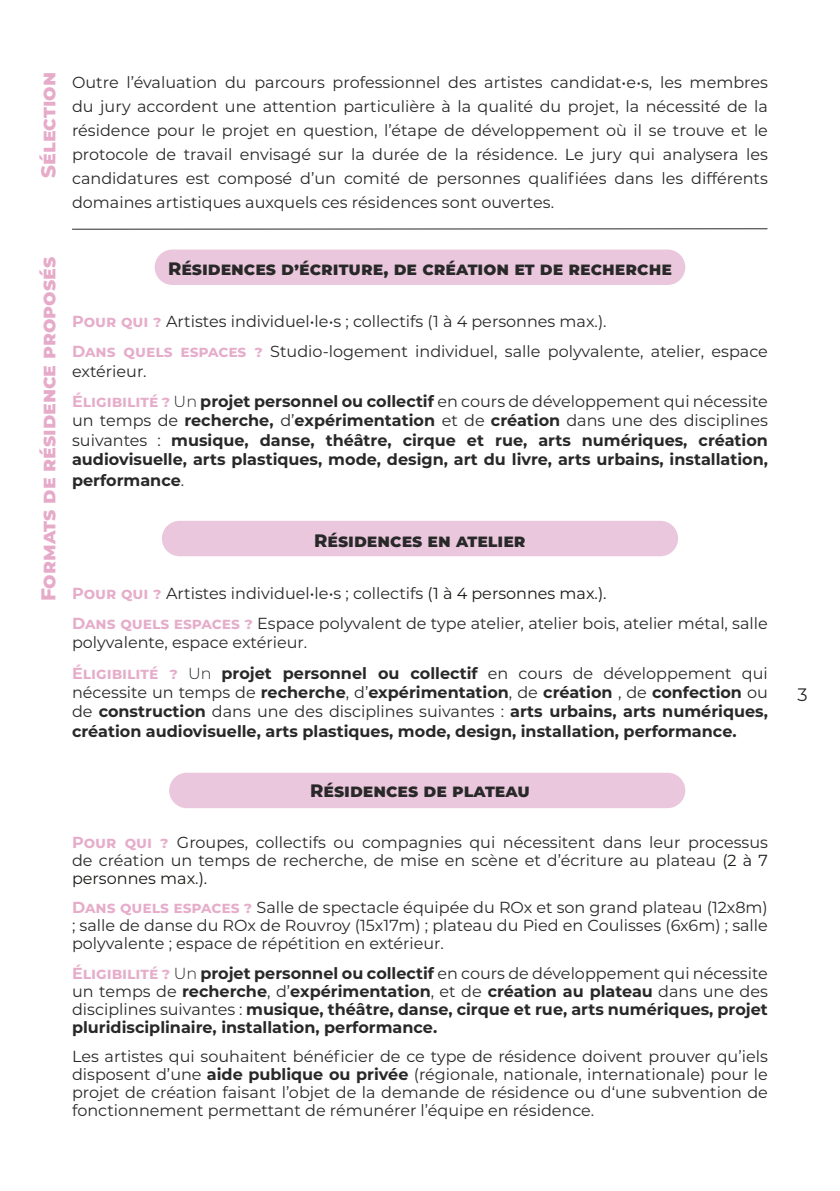
<style>
.page{position:relative;width:840px;height:1191px;background:#fff}
.page>*{position:absolute;margin:0;border:0;box-sizing:border-box;transform-origin:0 0}
.t1{font:800 20px "Montserrat";color:#e7abca}
.t2{font:800 18px "Montserrat";color:#282828}
.t3{font:18px "Montserrat";color:#282828}
.t4{font:16px/18px "Montserrat";color:#282828;text-align:justify}
.t5{font:700 16px/19.2px "Montserrat";color:#282828;text-align:justify}
.s1{font-weight:700;color:#e6adcb}
.s2{font-weight:300}
.s3{font-weight:700}
.s4{font-weight:400}
.s5{color:#1a1916}
.s6{color:#e6adcb}
</style>
<div class="page">
<div style="left:162px;top:521px;width:515px;height:35px;background:#eac7dc;border-radius:18px"></div>
<div style="left:154px;top:249px;width:531px;height:36px;background:#eac7dc;border-radius:18px"></div>
<hr style="left:72px;top:228px;width:695px;height:1px;background:#282828">
<div style="left:169px;top:772px;width:516px;height:36px;background:#eac7dc;border-radius:18px"></div>
<p class="t1" style="left:34px;top:178px;width:107px;rotate:-90deg">Sélection</p>
<p class="t4" style="left:72px;top:69px;width:697px;line-height:24px">Outre l’évaluation du parcours professionnel des artistes candidat•e•s, les membres du jury accordent une attention particulière à la qualité du projet, la nécessité de la résidence pour le projet en question, l’étape de développement où il se trouve et le protocole de travail envisagé sur la durée de la résidence. Le jury qui analysera les candidatures est composé d’un comité de personnes qualifiées dans les différents domaines artistiques auxquels ces résidences sont ouvertes.</p>
<p class="t1" style="left:34px;top:601px;width:345px;rotate:-90deg">Formats de résidence proposés</p>
<p class="t2" style="left:168px;top:255px;width:505px">Résidences d’écriture, de création et de recherche</p>
<p class="t4" style="left:72px;top:305px;width:697px;line-height:30.6px"><span class="s1">Pour qui ?</span> Artistes individuel•le•s ; collectifs (1 à 4 personnes max.).<br><span class="s1">Dans quels espaces ?</span> Studio-logement individuel, salle polyvalente, atelier, espace</p>
<p class="t4" style="left:72px;top:355px;width:697px;line-height:30.6px">extérieur.<br><span class="s1">Éligibilité ?</span> <span class="s2">Un</span> <span class="s3">projet personnel ou collectif</span> en cours de développement qui nécessite</p>
<p class="t5" style="left:72px;top:410px;width:697px"><span class="s4">un temps de</span> recherche, <span class="s4">d’</span>expérimentation <span class="s4">et de</span> création <span class="s4">dans une des disciplines suivantes :</span> musique, danse, théâtre, cirque et rue, arts numériques, création audiovisuelle, arts plastiques, mode, design, art du livre, arts urbains, installation,</p>
<p class="t5" style="left:72px;top:470px;width:114px">performance<span class="s4">.</span></p>
<p class="t2" style="left:314px;top:527px;width:213px">Résidences en atelier</p>
<p class="t4" style="left:72px;top:577px;width:697px;line-height:30.6px"><span class="s1">Pour qui ?</span> Artistes individuel•le•s ; collectifs <span class="s5">(1 à 4 personnes max.).<br></span><span class="s1">Dans quels espaces ?</span> Espace polyvalent de type atelier, atelier bois, atelier métal, salle</p>
<p class="t4" style="left:72px;top:627px;width:697px;line-height:30.6px">polyvalente, espace extérieur.<br><span class="s1">Éligibilité ?</span> <span class="s2">Un</span> <span class="s3">projet personnel ou collectif</span> en cours de développement qui</p>
<p class="t5" style="left:72px;top:682px;width:697px"><span class="s4">nécessite un temps de</span> recherche<span class="s4">, d’</span>expérimentation<span class="s4">, de</span> création <span class="s4">, de</span> confection <span class="s4">ou de</span> construction <span class="s4">dans une des disciplines suivantes :</span> arts urbains, arts numériques, création audiovisuelle, arts plastiques, mode, design, installation, performance.</p>
<p class="t2" style="left:310px;top:777px;width:221px">Résidences de plateau</p>
<p class="t4" style="left:72px;top:832px;width:697px"><span class="s1">Pour qui ?</span> Groupes, collectifs ou compagnies qui nécessitent dans leur processus de création un temps de recherche, de mise en scène et d’écriture au plateau <span class="s5">(2 à 7 personnes max.).</span></p>
<p class="t4" style="left:72px;top:898px;width:697px"><span class="s1">Dans quels espaces ?</span> Salle de spectacle équipée du ROx et son grand plateau (12x8m) ; salle de danse du ROx de Rouvroy (15x17m) ; plateau du Pied en Coulisses (6x6m) ; salle polyvalente ; espace de répétition en extérieur.</p>
<p class="t5" style="left:72px;top:963px;width:697px;line-height:18px"><span class="s6">Éligibilité ?</span> <span class="s2">Un</span> projet personnel ou collectif <span class="s4">en cours de développement qui nécessite un temps de</span> recherche<span class="s4">, d’</span>expérimentation<span class="s4">, et de</span> création au plateau <span class="s4">dans une des disciplines suivantes :</span> musique, théâtre, danse, cirque et rue, arts numériques, projet pluridisciplinaire, installation, performance.</p>
<p class="t4" style="left:72px;top:1046px;width:697px">Les artistes qui souhaitent bénéficier de ce type de résidence doivent prouver qu’iels disposent d’une <span class="s3">aide publique ou privée</span> (régionale, nationale, internationale) pour le projet de création faisant l’objet de la demande de résidence ou d‘une subvention de fonctionnement permettant de rémunérer l’équipe en résidence.</p>
<p class="t3" style="left:796px;top:682px;width:12px">3</p>
</div>
